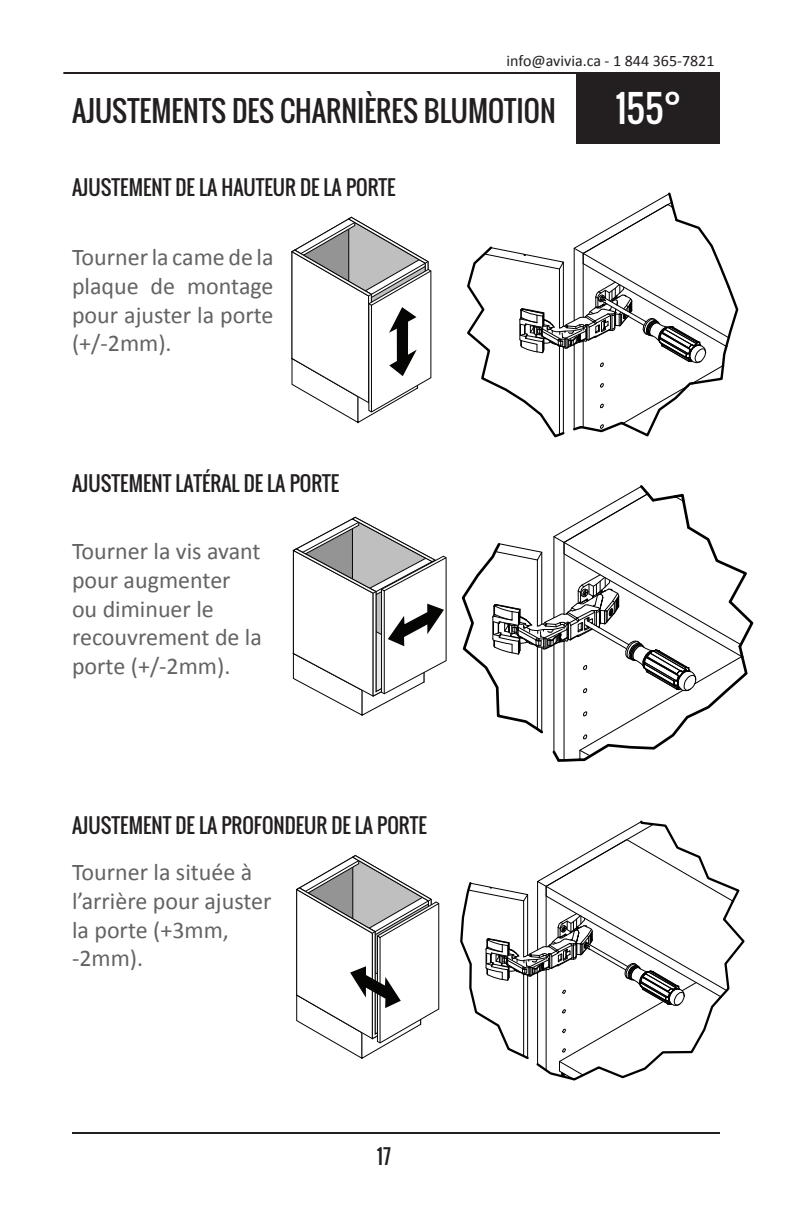
<style>
.page{position:relative;width:792px;height:1224px;background:#fff}
.page>*{position:absolute;margin:0;border:0;box-sizing:border-box;transform-origin:0 0}
.t1{font:36px "Oswald";color:#fff}
.t2{font:28px "Oswald";color:#231f20}
.t3{font:24px/28.8px "Calibri";color:#636366}
.t4{font:20px "Oswald";color:#231f20}
.t5{font:16px "Calibri";color:#231f20}
</style>
<div class="page">
<hr style="left:72px;top:1132px;width:648px;height:2px;background:#231f20">
<hr style="left:63px;top:72px;width:648px;height:2px;background:#231f20">
<svg style="left:291px;top:217px;width:140px;height:206px"></svg>
<svg style="left:293px;top:517px;width:154px;height:199px"></svg>
<svg style="left:296px;top:855px;width:143px;height:204px"></svg>
<div style="left:576px;top:72px;width:144px;height:72px;background:#231f20"></div>
<svg style="left:467px;top:192px;width:272px;height:246px"></svg>
<svg style="left:460px;top:820px;width:285px;height:261px"></svg>
<svg style="left:461px;top:485px;width:293px;height:277px"></svg>
<p class="t5" style="left:507px;top:50px;width:209px">info@avivia.ca - 1 844 365-7821</p>
<p class="t2" style="left:72px;top:90px;width:485px">AJUSTEMENTS DES CHARNIÈRES BLUMOTION</p>
<p class="t1" style="left:615px;top:81px;width:68px">155°</p>
<p class="t4" style="left:72px;top:172px;width:325px">AJUSTEMENT DE LA HAUTEUR DE LA PORTE</p>
<p class="t3" style="left:72px;top:242px;width:203px;text-align:justify">Tourner la came de la plaque de montage pour ajuster la porte (+/-2mm).</p>
<p class="t4" style="left:72px;top:468px;width:269px">AJUSTEMENT LATÉRAL DE LA PORTE</p>
<p class="t3" style="left:72px;top:536px;width:191px">Tourner la vis avant pour augmenter<br>ou diminuer le recouvrement de la porte (+/-2mm).</p>
<p class="t4" style="left:72px;top:810px;width:356px">AJUSTEMENT DE LA PROFONDEUR DE LA PORTE</p>
<p class="t3" style="left:72px;top:857px;width:201px">Tourner la située à l’arrière pour ajuster la porte (+3mm, -2mm).</p>
<p class="t4" style="left:377px;top:1142px;width:16px">17</p>
</div>
